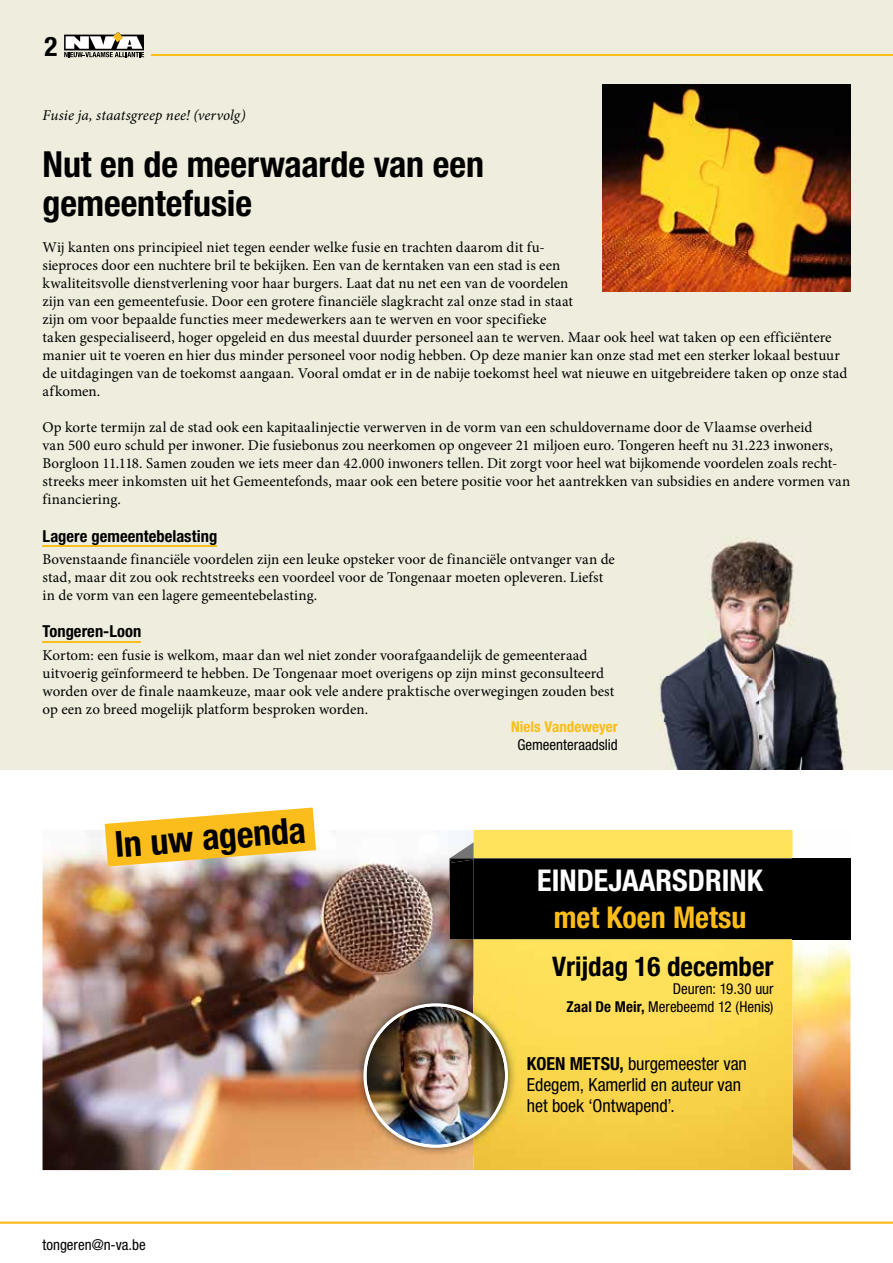
<style>
.page{position:relative;width:893px;height:1263px;background:#fff}
.page>*{position:absolute;margin:0;border:0;box-sizing:border-box;transform-origin:0 0}
.t1{font:700 condensed 36px/39px "Helvetica Neue LT Std";color:#000}
.t2{font:700 condensed 30px "Helvetica Neue LT Std";color:#fff}
.t3{font:700 condensed 30px "Helvetica Neue LT Std";color:#fbbd1b}
.t4{font:700 condensed 27px "Helvetica Neue LT Std";color:#000}
.t5{font:condensed 18px/21px "Helvetica Neue LT Std";letter-spacing:-.01em;color:#000}
.t6{font:700 condensed 16.5px "Helvetica Neue LT Std";letter-spacing:.005em;color:#000}
.t7{font:15px/18px "Minion Pro";color:#000}
.t8{font:condensed 15px/18px "Helvetica Neue LT Std";color:#000;text-align:right}
.t9{font:italic 15px "Minion Pro";letter-spacing:.005em;color:#000}
.t10{font:700 condensed 15px "Helvetica Neue LT Std";letter-spacing:.005em;color:#fbbd1b}
.s1{font-weight:700}
</style>
<div class="page">
<div style="left:0;top:0;width:893px;height:770px;background:#efeddd"></div>
<hr style="left:43px;top:546px;width:174px;height:1px;background:#fbbd1b">
<hr style="left:43px;top:642px;width:98px;height:1px;background:#fbbd1b">
<img style="left:660px;top:537px;width:184px;height:233px">
<img style="left:603px;top:84px;width:247px;height:208px">
<img style="left:43px;top:830px;width:807px;height:340px">
<img style="left:474px;top:830px;width:318px;height:340px">
<hr style="left:850px;top:858px;width:1px;height:81px;background:#000">
<img style="left:450px;top:842px;width:24px;height:97px">
<div style="left:474px;top:858px;width:376px;height:81px;background:#000"></div>
<img style="left:450px;top:858px;width:24px;height:5px">
<img style="left:355px;top:995px;width:161px;height:160px">
<img style="left:363px;top:1003px;width:145px;height:145px">
<svg style="left:105px;top:807px;width:211px;height:59px"></svg>
<hr style="left:151px;top:55px;width:742px;height:1px;background:#fbbd1b">
<svg style="left:64px;top:32px;width:80px;height:25px"></svg>
<svg style="left:0;top:1221px;width:893px;height:3px;background:#fbce58"></svg>
<h3 class="t4" style="left:45px;top:30px;width:14px">2</h3>
<p class="t9" style="left:43px;top:105px;width:205px">Fusie ja, staatsgreep nee! (vervolg)</p>
<h1 class="t1" style="left:43px;top:144px;width:443px">Nut en de meerwaarde van een gemeentefusie</h1>
<p class="t7" style="left:43px;top:238px;width:806px">Wij kanten ons principieel niet tegen eender welke fusie en trachten daarom dit fu-<br>sieproces door een nuchtere bril te bekijken. Een van de kerntaken van een stad is een<br>kwaliteitsvolle dienstverlening voor haar burgers. Laat dat nu net een van de voordelen<br>zijn van een gemeentefusie. Door een grotere financiële slagkracht zal onze stad in staat<br>zijn om voor bepaalde functies meer medewerkers aan te werven en voor specifieke<br>taken gespecialiseerd, hoger opgeleid en dus meestal duurder personeel aan te werven. Maar ook heel wat taken op een efficiëntere manier uit te voeren en hier dus minder personeel voor nodig hebben. Op deze manier kan onze stad met een sterker lokaal bestuur de uitdagingen van de toekomst aangaan. Vooral omdat er in de nabije toekomst heel wat nieuwe en uitgebreidere taken op onze stad afkomen.</p>
<p class="t7" style="left:43px;top:418px;width:809px">Op korte termijn zal de stad ook een kapitaalinjectie verwerven in de vorm van een schuldovername door de Vlaamse overheid<br>van 500 euro schuld per inwoner. Die fusiebonus zou neerkomen op ongeveer 21 miljoen euro. Tongeren heeft nu 31.223 inwoners, Borgloon 11.118. Samen zouden we iets meer dan 42.000 inwoners tellen. Dit zorgt voor heel wat bijkomende voordelen zoals recht&shy;streeks meer inkomsten uit het Gemeentefonds, maar ook een betere positie voor het aantrekken van subsidies en andere vormen van financiering.</p>
<p class="t6" style="left:43px;top:526px;width:176px">Lagere gemeentebelasting</p>
<p class="t7" style="left:43px;top:550px;width:574px">Bovenstaande financiële voordelen zijn een leuke opsteker voor de financiële ontvanger van de stad, maar dit zou ook rechtstreeks een voordeel voor de Tongenaar moeten opleveren. Liefst in de vorm van een lagere gemeentebelasting.</p>
<p class="t6" style="left:43px;top:621px;width:100px">Tongeren-Loon</p>
<p class="t7" style="left:43px;top:646px;width:573px">Kortom: een fusie is welkom, maar dan wel niet zonder voorafgaandelijk de gemeenteraad uitvoerig geïnformeerd te hebben. De Tongenaar moet overigens op zijn minst geconsulteerd worden over de finale naamkeuze, maar ook vele andere praktische overwegingen zouden best op een zo breed mogelijk platform besproken worden.</p>
<p class="t10" style="left:511px;top:717px;width:108px">Niels Vandeweyer</p>
<p class="t8" style="left:517px;top:735px;width:102px">Gemeenteraadslid</p>
<h1 class="t1" style="left:114px;top:824px;width:193px;rotate:-4deg">In uw agenda</h1>
<p class="t8" style="left:43px;top:1236px;width:105px">tongeren@n-va.be</p>
<h2 class="t2" style="left:537px;top:863px;width:227px">EINDEJAARSDRINK</h2>
<h2 class="t3" style="left:554px;top:899px;width:194px">met Koen Metsu</h2>
<h3 class="t4" style="left:552px;top:950px;width:223px">Vrijdag 16 december</h3>
<p class="t8" style="left:566px;top:980px;width:208px">Deuren: 19.30 uur<br><span class="s1">Zaal De Meir,</span> Merebeemd 12 (Henis)</p>
<p class="t5" style="left:527px;top:1053px;width:221px"><span class="s1">KOEN METSU,</span> burgemeester van<br>Edegem, Kamerlid en auteur van het boek ‘Ontwapend’.</p>
</div>
